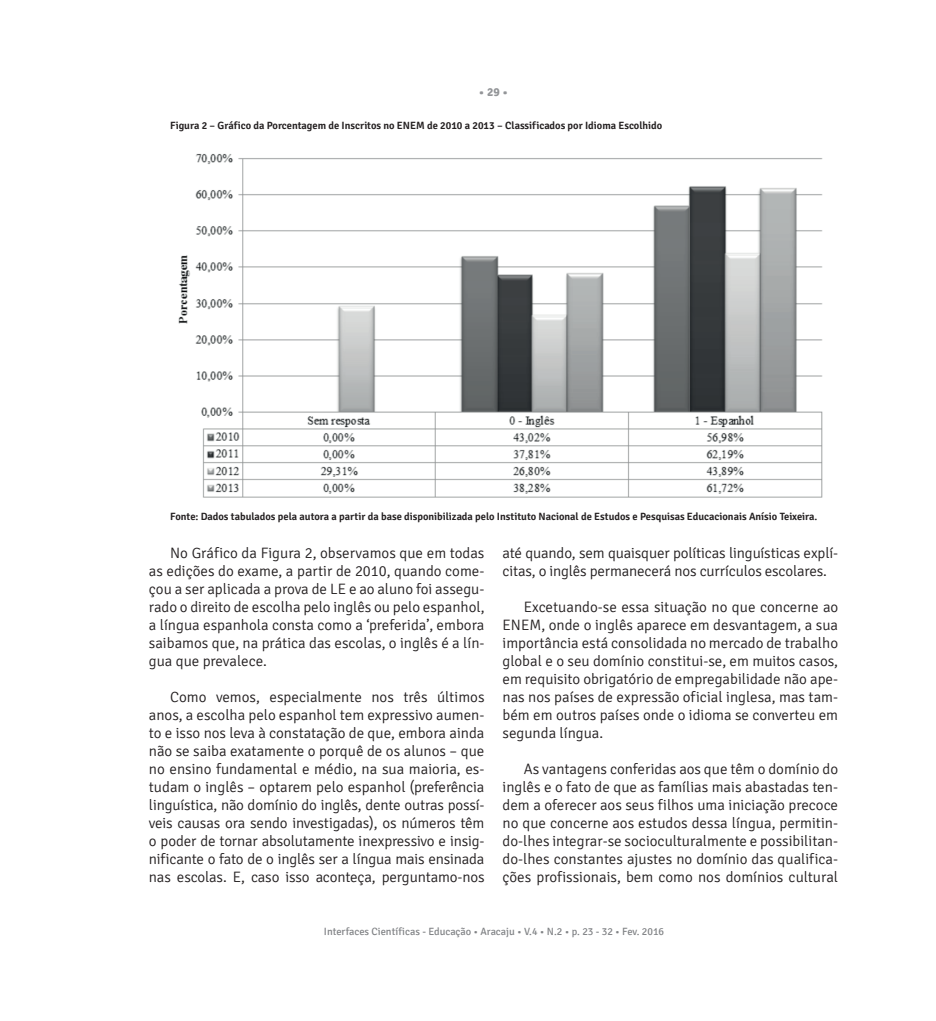
<style>
.page{position:relative;width:936px;height:1021px;background:#fff}
.page>*{position:absolute;margin:0;border:0;box-sizing:border-box;transform-origin:0 0}
.t1{font:300 15px/18px "Signika";letter-spacing:-.01em;color:#231f20;text-align:justify}
.t2{font:700 12px "Signika";color:#939598}
.t3{font:600 10.5px "Signika";color:#231f20}
.t4{font:10.5px "Signika";color:#808285}
</style>
<div class="page">
<img style="left:178px;top:154px;width:645px;height:344px">
<p class="t2" style="left:479px;top:85px;width:31px">• 29 •</p>
<p class="t3" style="left:170px;top:119px;width:493px">Figura 2 – Gráfico da Porcentagem de Inscritos no ENEM de 2010 a 2013 – Classificados por Idioma Escolhido</p>
<p class="t3" style="left:170px;top:510px;width:648px">Fonte: Dados tabulados pela autora a partir da base disponibilizada pelo Instituto Nacional de Estudos e Pesquisas Educacionais Anísio Teixeira.</p>
<p class="t1" style="left:149px;top:544px;width:337px;text-indent:21px">No Gráfico da Figura 2, observamos que em todas as edições do exame, a partir de 2010, quando come&shy;çou a ser aplicada a prova de LE e ao aluno foi assegu&shy;rado o direito de escolha pelo inglês ou pelo espanhol, a língua espanhola consta como a ‘preferida’, embora saibamos que, na prática das escolas, o inglês é a lín&shy;gua que prevalece.</p>
<p class="t1" style="left:149px;top:688px;width:337px;text-indent:21px">Como vemos, especialmente nos três últimos anos, a escolha pelo espanhol tem expressivo aumen&shy;to e isso nos leva à constatação de que, embora ainda não se saiba exatamente o porquê de os alunos – que no ensino fundamental e médio, na sua maioria, es&shy;tudam o inglês – optarem pelo espanhol (preferência linguística, não domínio do inglês, dente outras possí&shy;veis causas ora sendo investigadas), os números têm o poder de tornar absolutamente inexpressivo e insig&shy;nificante o fato de o inglês ser a língua mais ensinada nas escolas. E, caso isso aconteça, perguntamo-nos</p>
<p class="t1" style="left:502px;top:544px;width:337px">até quando, sem quaisquer políticas linguísticas explí&shy;citas, o inglês permanecerá nos currículos escolares.</p>
<p class="t1" style="left:502px;top:598px;width:337px;text-indent:21px">Excetuando-se essa situação no que concerne ao ENEM, onde o inglês aparece em desvantagem, a sua importância está consolidada no mercado de trabalho global e o seu domínio constitui-se, em muitos casos, em requisito obrigatório de empregabilidade não ape&shy;nas nos países de expressão oficial inglesa, mas tam&shy;bém em outros países onde o idioma se converteu em segunda língua.</p>
<p class="t1" style="left:502px;top:760px;width:337px;text-indent:21px">As vantagens conferidas aos que têm o domínio do inglês e o fato de que as famílias mais abastadas ten&shy;dem a oferecer aos seus filhos uma iniciação precoce no que concerne aos estudos dessa língua, permitin&shy;do-lhes integrar-se socioculturalmente e possibilitan&shy;do-lhes constantes ajustes no domínio das qualifica&shy;ções profissionais, bem como nos domínios cultural</p>
<p class="t4" style="left:324px;top:925px;width:341px">Interfaces Científicas - Educação • Aracaju • V.4 • N.2 • p. 23 - 32 • Fev. 2016</p>
</div>
